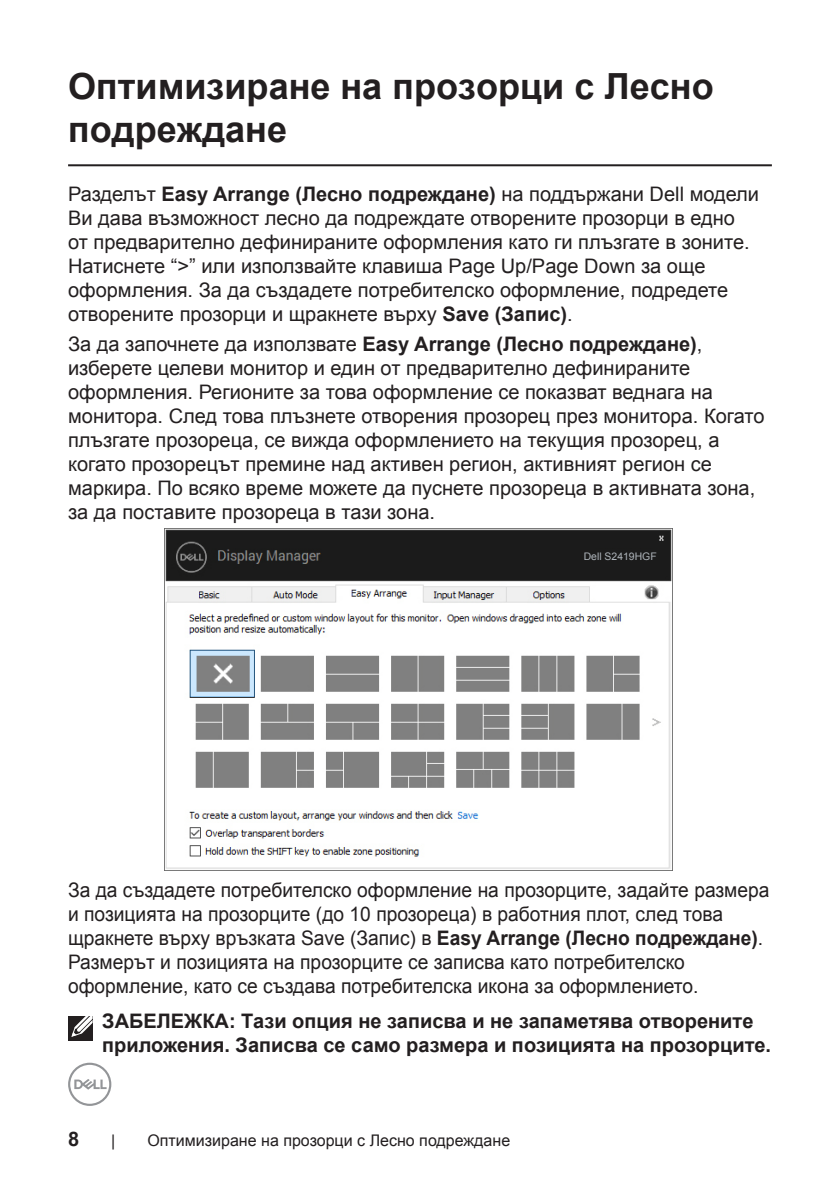
<style>
.page{position:relative;width:840px;height:1191px;background:#fff}
.page>*{position:absolute;margin:0;border:0;box-sizing:border-box;transform-origin:0 0}
.Head_1{font:700 36px/43.2px "Arial";color:#231f20}
.Paragraph{font:20px/24px "Arial";color:#231f20}
.Paragraph-2{font:20px/24px "Arial";color:#231f20;scale:.96 1}
.Note{font:700 20px/24px "Arial";color:#231f20}
.t1{font:16px "Arial";color:#231f20}
.t2{font:10.4px "Arial";color:#aeb4ba}
.s1{font-weight:700}
</style>
<div class="page">
<svg style="left:68px;top:1062px;width:43px;height:44px"></svg>
<hr style="left:68px;top:164px;width:703px;height:2px;background:#231f20">
<img style="left:164px;top:528px;width:508px;height:343px">
<div style="left:581px;top:549px;width:83px;height:14px;background:#1b1b1b"></div>
<div style="left:68px;top:1016px;width:24px;height:24px;background:#231f20"></div>
<svg style="left:71px;top:1016px;width:22px;height:21px"></svg>
<p class="Head_1" style="left:68px;top:66px;width:646px">Оптимизиране на прозорци с Лесно подреждане</p>
<p class="Paragraph" style="left:68px;top:182px;width:692px">Разделът <span class="s1">Easy Arrange (Лесно подреждане)</span> на поддържани Dell модели Ви дава възможност лесно да подреждате отворените прозорци в едно от предварително дефинираните оформления като ги плъзгате в зоните.<br>Натиснете “&gt;” или използвайте клавиша Page Up/Page Down за още оформления. За да създадете потребителско оформление, подредете отворените прозорци и щракнете върху <span class="s1">Save (Запис)</span>.</p>
<p class="Paragraph" style="left:68px;top:332px;width:697px">За да започнете да използвате <span class="s1">Easy Arrange (Лесно подреждане)</span>, изберете целеви монитор и един от предварително дефинираните оформления. Регионите за това оформление се показват веднага на монитора. След това плъзнете отворения прозорец през монитора. Когато плъзгате прозореца, се вижда оформлението на текущия прозорец, а когато прозорецът премине над активен регион, активният регион се маркира. По всяко време можете да пуснете прозореца в активната зона, за да поставите прозореца в тази зона.</p>
<p class="t2" style="left:583px;top:549px;width:74px">Dell S2419HGF</p>
<p class="Paragraph-2" style="left:68px;top:878px;width:731px">За да създадете потребителско оформление на прозорците, задайте размера и позицията на прозорците (до 10 прозореца) в работния плот, след това щракнете върху връзката Save (Запис) в <span class="s1">Easy Arrange (Лесно подреждане)</span>.<br>Размерът и позицията на прозорците се записва като потребителско оформление, като се създава потребителска икона за оформлението.</p>
<p class="Note" style="left:102px;top:1009px;width:670px">ЗАБЕЛЕЖКА: Тази опция не записва и не запаметява отворените приложения. Записва се само размера и позицията на прозорците.</p>
<p class="Note" style="left:68px;top:1127px;width:13px">8</p>
<p class="t1" style="left:111px;top:1129px;width:6px">|</p>
<p class="t1" style="left:147px;top:1129px;width:364px">Оптимизиране на прозорци с Лесно подреждане</p>
</div>
